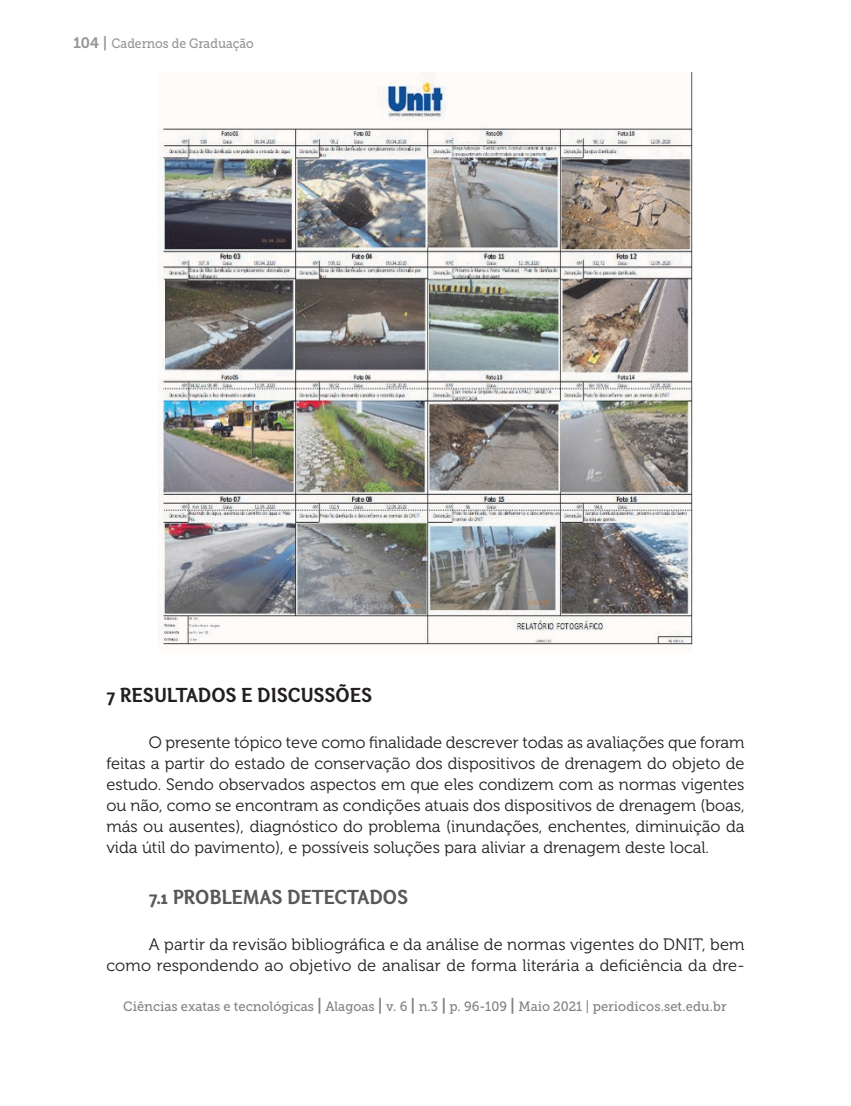
<style>
.page{position:relative;width:851px;height:1106px;background:#fff}
.page>*{position:absolute;margin:0;border:0;box-sizing:border-box;transform-origin:0 0}
.t1{font:21px "Otari Bold Limited";color:#231f20}
.t2{font:21px "Otari Bold Limited";color:#57585a}
.t3{font:16.5px/21px "Museo 300";letter-spacing:.01em;color:#231f20;text-align:justify}
.t4{font:13.5px "Museo Slab 500";color:#808285;scale:.95 1}
.t5{font:13.5px "Museo Slab 500";color:#939598;scale:.9 1}
.s1{font-family:"Museo 700";font-size:15px}
.s2{font-family:"Museo 700";font-size:16.5px}
</style>
<div class="page">
<img style="left:159px;top:72px;width:533px;height:573px">
<p class="t5" style="left:73px;top:36px;width:202px"><span class="s1">104 |</span> Cadernos de Graduação</p>
<p class="t1" style="left:106px;top:682px;width:267px">7 RESULTADOS E DISCUSSÕES</p>
<p class="t3" style="left:106px;top:732px;width:639px;text-indent:43px">O presente tópico teve como finalidade descrever todas as avaliações que foram feitas a partir do estado de conservação dos dispositivos de drenagem do objeto de estudo. Sendo observados aspectos em que eles condizem com as normas vigentes ou não, como se encontram as condições atuais dos dispositivos de drenagem (boas, más ou ausentes), diagnóstico do problema (inundações, enchentes, diminuição da vida útil do pavimento), e possíveis soluções para aliviar a drenagem deste local.</p>
<p class="t2" style="left:149px;top:883px;width:260px">7.1 PROBLEMAS DETECTADOS</p>
<p class="t3" style="left:106px;top:934px;width:639px;text-align:right">A partir da revisão bibliográfica e da análise de normas vigentes do DNIT, bem como respondendo ao objetivo de analisar de forma literária a deficiência da dre-</p>
<p class="t4" style="left:123px;top:999px;width:636px">Ciências exatas e tecnológicas <span class="s2">|</span> Alagoas <span class="s2">|</span> v. 6 <span class="s2">|</span> n.3 <span class="s2">|</span> p. 96-109 <span class="s2">|</span> Maio 2021 | periodicos.set.edu.br</p>
</div>
